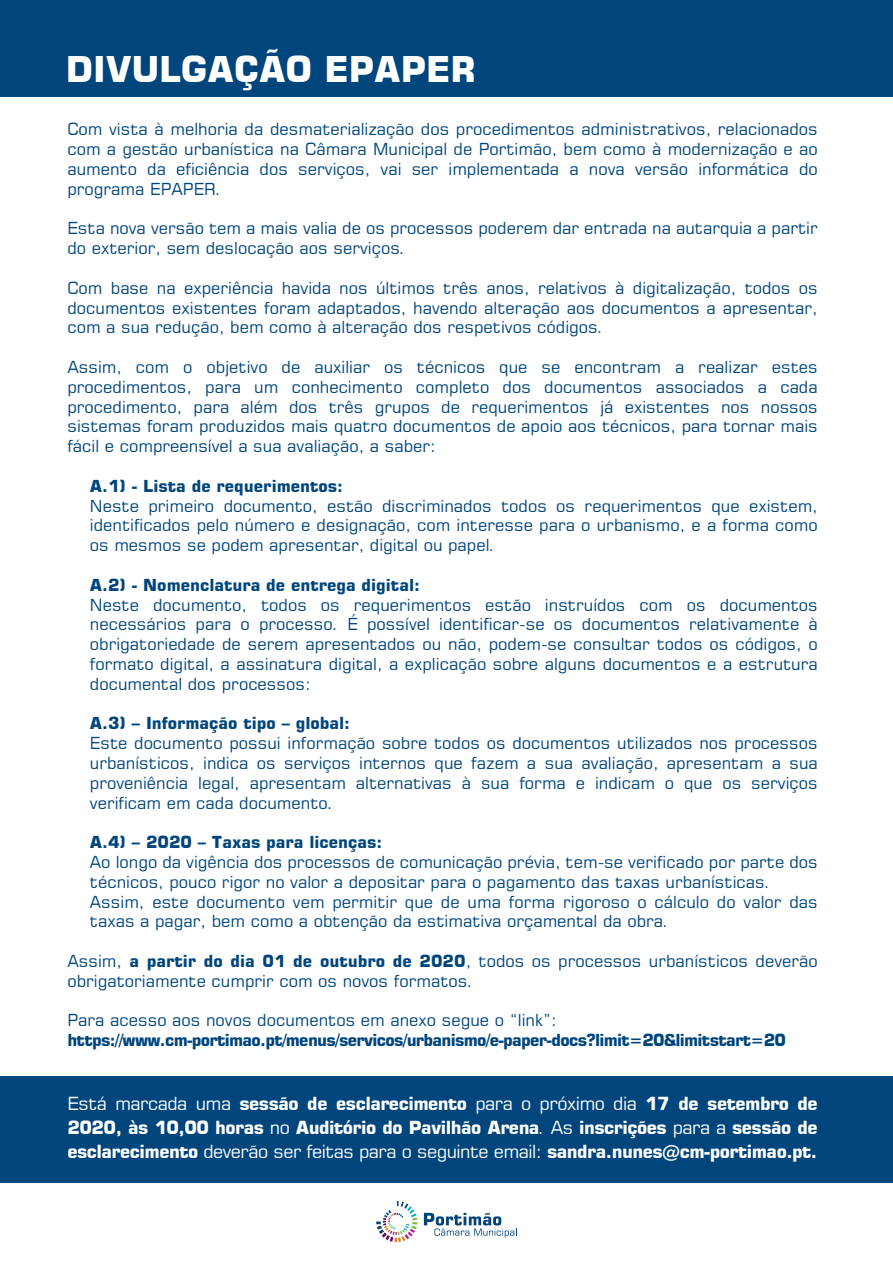
<style>
.page{position:relative;width:893px;height:1263px;background:#fff}
.page>*{position:absolute;margin:0;border:0;box-sizing:border-box;transform-origin:0 0}
.t1{font:700 35.4px "Square 721 BT";color:#fff}
.t2{font:700 18px/24px "Square 721 BT";letter-spacing:-.03em;color:#fff;text-align:justify}
.t3{font:16.5px/19.8px "Square 721 BT";color:#00457c;text-align:justify}
.t4{font:700 16.5px "Square 721 BT";color:#00457c}
.t5{font:700 16.5px "Square 721 BT";letter-spacing:-.04em;color:#00457c}
.s1{font-weight:700}
.s2{font-weight:400}
</style>
<div class="page">
<div style="left:0;top:1076px;width:893px;height:106px;background:#00457c"></div>
<div style="left:0;top:0;width:893px;height:97px;background:#00457c"></div>
<svg style="left:424px;top:1213px;width:93px;height:24px"></svg>
<svg style="left:376px;top:1201px;width:41px;height:41px"></svg>
<h1 class="t1" style="left:66px;top:48px;width:412px">DIVULGAÇÃO EPAPER</h1>
<p class="t3" style="left:67px;top:119px;width:752px">Com vista à melhoria da desmaterialização dos procedimentos administrativos, relacionados com a gestão urbanística na Câmara Municipal de Portimão, bem como à modernização e ao aumento da eficiência dos serviços, vai ser implementada a nova versão informática do programa EPAPER.</p>
<p class="t3" style="left:67px;top:218px;width:752px">Esta nova versão tem a mais valia de os processos poderem dar entrada na autarquia a partir do exterior, sem deslocação aos serviços.</p>
<p class="t3" style="left:67px;top:278px;width:752px">Com base na experiência havida nos últimos três anos, relativos à digitalização, todos os documentos existentes foram adaptados, havendo alteração aos documentos a apresentar, com a sua redução, bem como à alteração dos respetivos códigos.</p>
<p class="t3" style="left:67px;top:357px;width:752px">Assim, com o objetivo de auxiliar os técnicos que se encontram a realizar estes procedimentos, para um conhecimento completo dos documentos associados a cada procedimento, para além dos três grupos de requerimentos já existentes nos nossos sistemas foram produzidos mais quatro documentos de apoio aos técnicos, para tornar mais fácil e compreensível a sua avaliação, a saber:</p>
<p class="t4" style="left:90px;top:476px;width:255px">A.1) - Lista de requerimentos:</p>
<p class="t3" style="left:90px;top:495px;width:729px">Neste primeiro documento, estão discriminados todos os requerimentos que existem, identificados pelo número e designação, com interesse para o urbanismo, e a forma como os mesmos se podem apresentar, digital ou papel.</p>
<p class="t4" style="left:90px;top:575px;width:331px">A.2) - Nomenclatura de entrega digital:</p>
<p class="t3" style="left:90px;top:594px;width:729px">Neste documento, todos os requerimentos estão instruídos com os documentos necessários para o processo. É possível identificar-se os documentos relativamente à obrigatoriedade de serem apresentados ou não, podem-se consultar todos os códigos, o formato digital, a assinatura digital, a explicação sobre alguns documentos e a estrutura documental dos processos:</p>
<p class="t4" style="left:90px;top:713px;width:261px">A.3) – Informação tipo – global:</p>
<p class="t3" style="left:90px;top:733px;width:729px">Este documento possui informação sobre todos os documentos utilizados nos processos urbanísticos, indica os serviços internos que fazem a sua avaliação, apresentam a sua proveniência legal, apresentam alternativas à sua forma e indicam o que os serviços verificam em cada documento.</p>
<p class="t4" style="left:90px;top:832px;width:294px">A.4) – 2020 – Taxas para licenças:</p>
<p class="t3" style="left:90px;top:852px;width:729px;text-align:left">Ao longo da vigência dos processos de comunicação prévia, tem-se verificado por parte dos técnicos, pouco rigor no valor a depositar para o pagamento das taxas urbanísticas.<br>Assim, este documento vem permitir que de uma forma rigoroso o cálculo do valor das taxas a pagar, bem como a obtenção da estimativa orçamental da obra.</p>
<p class="t3" style="left:67px;top:951px;width:752px">Assim, <span class="s1">a partir do dia 01 de outubro de 2020</span>, todos os processos urbanísticos deverão obrigatoriamente cumprir com os novos formatos.</p>
<p class="t3" style="left:67px;top:1010px;width:491px">Para acesso aos novos documentos em anexo segue o “link”:</p>
<p class="t5" style="left:67px;top:1030px;width:720px">https://www.cm-portimao.pt/menus/servicos/urbanismo/e-paper-docs?limit=20&amp;limitstart=20</p>
<p class="t2" style="left:67px;top:1091px;width:752px"><span class="s2">Está marcada uma</span> sessão de esclarecimento <span class="s2">para o próximo dia</span> 17 de setembro de 2020, às 10,00 horas <span class="s2">no</span> Auditório do Pavilhão Arena<span class="s2">. As</span> inscrições <span class="s2">para a</span> sessão de esclarecimento <span class="s2">deverão ser feitas para o seguinte email:</span> sandra.nunes@cm-portimao.pt.</p>
</div>
